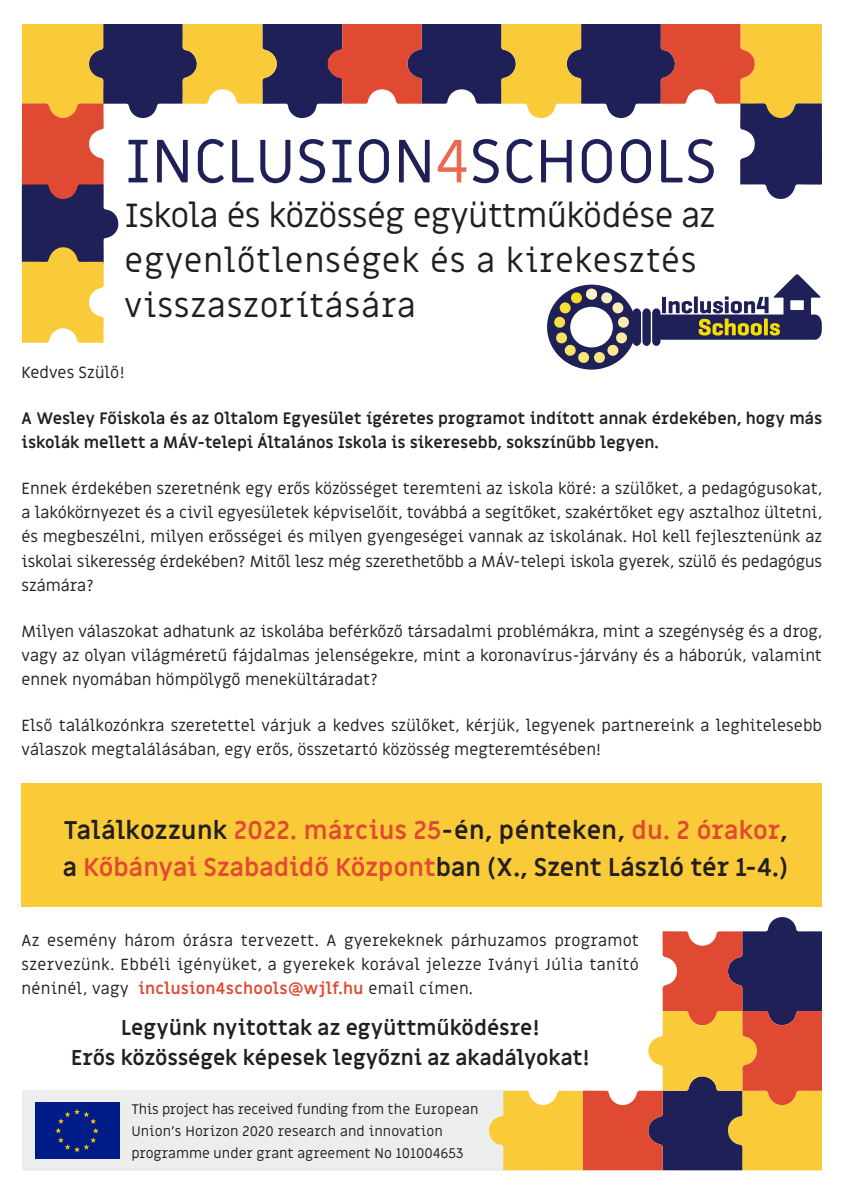
<style>
.page{position:relative;width:842px;height:1191px;background:#fff}
.page>*{position:absolute;margin:0;border:0;box-sizing:border-box;transform-origin:0 0}
.t1{font:61.3px "Miriam Libre";color:#1f2058}
.t2{font:33.6px/44.7px "Miriam Libre";letter-spacing:.015em;color:#231f20}
.t3{font:700 25px/37px "Miriam Libre";color:#231f20}
.t4{font:700 21px/30px "Miriam Libre";color:#231f20;text-align:center}
.t5{font:16.2px/24.1px "Miriam Libre";color:#231f20;text-align:justify}
.t6{font:700 16.2px/24.1px "Miriam Libre";letter-spacing:-.005em;color:#231f20}
.t7{font:14px/22px "Miriam Libre";color:#231f20}
.s1{color:#e96a51}
.s2{color:#e04a33}
.s3{font-weight:700;color:#e04a33}
</style>
<div class="page">
<div style="left:22px;top:1090px;width:482px;height:80px;background:#eceded"></div>
<div style="left:35px;top:1102px;width:84px;height:57px;background:#001c88"></div>
<svg style="left:55px;top:1109px;width:44px;height:43px"></svg>
<svg style="left:489px;top:917px;width:333px;height:253px"></svg>
<svg style="left:22px;top:24px;width:800px;height:345px"></svg>
<div style="left:22px;top:783px;width:800px;height:123px;background:#facb39"></div>
<h1 class="t1" style="left:124px;top:124px;width:594px">INCLUSION<span class="s1">4</span>SCHOOLS</h1>
<h2 class="t2" style="left:124px;top:194px;width:593px">Iskola és közösség együttműködése az egyenlőtlenségek és a kirekesztés visszaszorítására</h2>
<p class="t5" style="left:22px;top:361px;width:104px">Kedves Szülő!</p>
<p class="t6" style="left:22px;top:407px;width:802px">A Wesley Főiskola és az Oltalom Egyesület ígéretes programot indított annak érdekében, hogy más iskolák mellett a MÁV-telepi Általános Iskola is sikeresebb, sokszínűbb legyen.</p>
<p class="t5" style="left:22px;top:477px;width:802px">Ennek érdekében szeretnénk egy erős közösséget teremteni az iskola köré: a szülőket, a pedagógusokat, a lakókörnyezet és a civil egyesületek képviselőit, továbbá a segítőket, szakértőket egy asztalhoz ültetni, és megbeszélni, milyen erősségei és milyen gyengeségei vannak az iskolának. Hol kell fejlesztenünk az iskolai sikeresség érdekében? Mitől lesz még szerethetőbb a MÁV-telepi iskola gyerek, szülő és pedagógus számára?</p>
<p class="t5" style="left:22px;top:619px;width:802px">Milyen válaszokat adhatunk az iskolába beférkőző társadalmi problémákra, mint a szegénység és a drog, vagy az olyan világméretű fájdalmas jelenségekre, mint a koronavírus-járvány és a háborúk, valamint ennek nyomában hömpölygő menekültáradat?</p>
<p class="t5" style="left:22px;top:714px;width:802px">Első találkozónkra szeretettel várjuk a kedves szülőket, kérjük, legyenek partnereink a leghitelesebb válaszok megtalálásában, egy erős, összetartó közösség megteremtésében!</p>
<h3 class="t3" style="left:63px;top:812px;width:727px">Találkozzunk <span class="s2">2022. március 25</span>-én, pénteken, <span class="s2">du. 2 órakor</span>, a <span class="s2">Kőbányai Szabadidő Központ</span>ban (X., Szent László tér 1-4.)</h3>
<p class="t5" style="left:22px;top:929px;width:619px">Az esemény három órásra tervezett. A gyerekeknek párhuzamos programot szervezünk. Ebbéli igényüket, a gyerekek korával jelezze Iványi Júlia tanító néninél, vagy <span class="s3">inclusion4schools@wjlf.hu</span> email címen.</p>
<p class="t4" style="left:71px;top:1013px;width:520px">Legyünk nyitottak az együttműködésre!<br>Erős közösségek képesek legyőzni az akadályokat!</p>
<p class="t7" style="left:131px;top:1098px;width:349px">This project has received funding from the European<br>Union’s Horizon 2020 research and innovation programme under grant agreement No 101004653</p>
</div>
